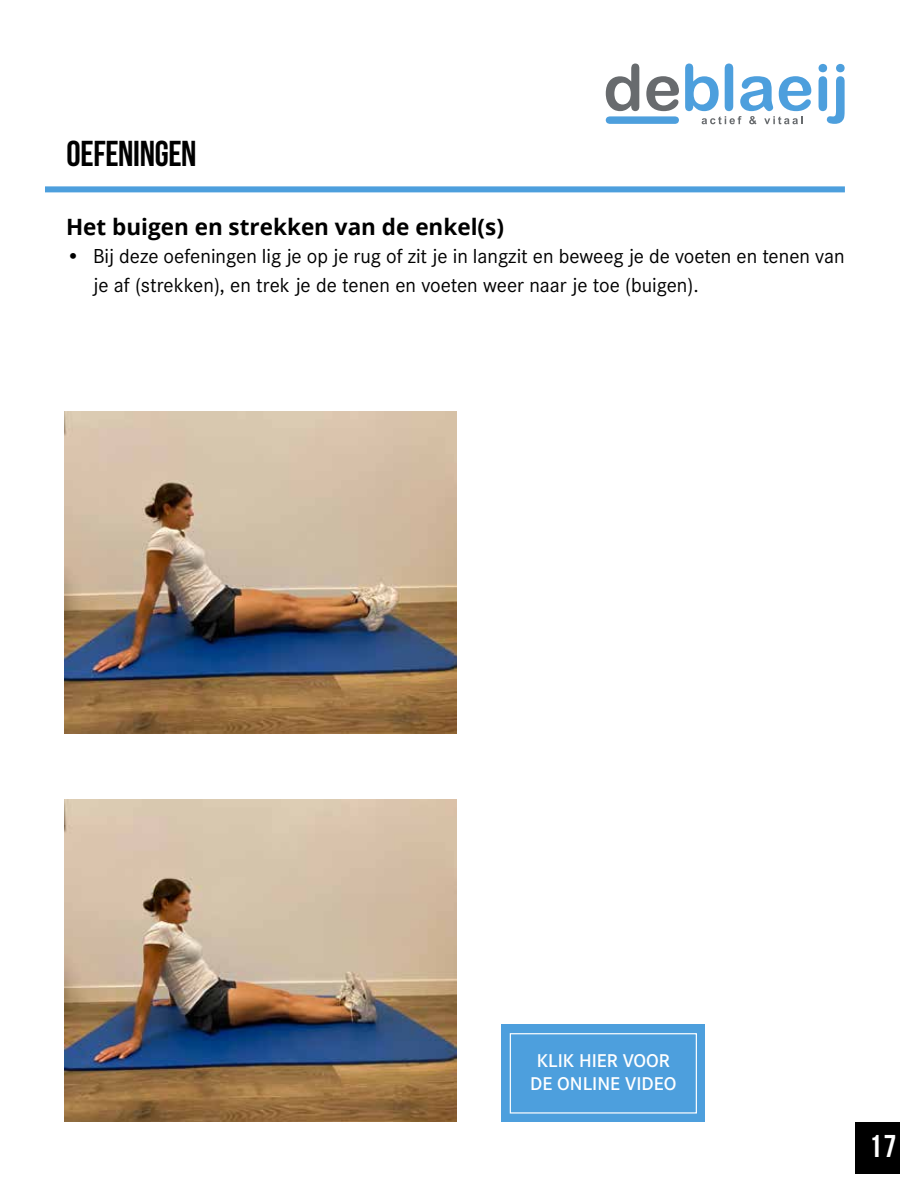
<style>
.page{position:relative;width:900px;height:1200px;background:#fff}
.page>*{position:absolute;margin:0;border:0;box-sizing:border-box;transform-origin:0 0}
.t1{font:36px "Bebas Neue";letter-spacing:-.01em;color:#000}
.t2{font:31.5px "Bebas Neue";color:#fff}
.t3{font:700 22.5px "Open Sans";color:#000}
.t4{font:21px/28.5px "Corporate S";color:#000}
.t5{font:600 19.2px/22.8px "Corporate S";color:#fff;text-align:center}
</style>
<div class="page">
<div style="left:855px;top:1122px;width:45px;height:52px;background:#000"></div>
<div style="left:45px;top:186px;width:800px;height:6px;background:#4d9fdd"></div>
<img style="left:64px;top:411px;width:392px;height:323px">
<img style="left:64px;top:799px;width:392px;height:323px">
<svg style="left:685px;top:64px;width:126px;height:60px"></svg>
<svg style="left:819px;top:64px;width:26px;height:60px"></svg>
<svg style="left:606px;top:64px;width:73px;height:60px"></svg>
<div style="left:502px;top:1024px;width:203px;height:98px;background:#4d9fdd"></div>
<div style="left:510px;top:1033px;width:187px;height:81px;border:1px solid #fff"></div>
<h1 class="t1" style="left:67px;top:134px;width:132px">OEFENINGEN</h1>
<p class="t3" style="left:66px;top:211px;width:439px">Het buigen en strekken van de enkel(s)</p>
<p class="t4" style="left:93px;top:241px;width:753px;text-indent:-27px">• Bij deze oefeningen lig je op je rug of zit je in langzit en beweeg je de voeten en tenen van je af (strekken), en trek je de tenen en voeten weer naar je toe (buigen).</p>
<p class="t5" style="left:530px;top:1049px;width:148px">KLIK HIER VOOR<br>DE ONLINE VIDEO</p>
<h2 class="t2" style="left:869px;top:1129px;width:29px">17</h2>
</div>
